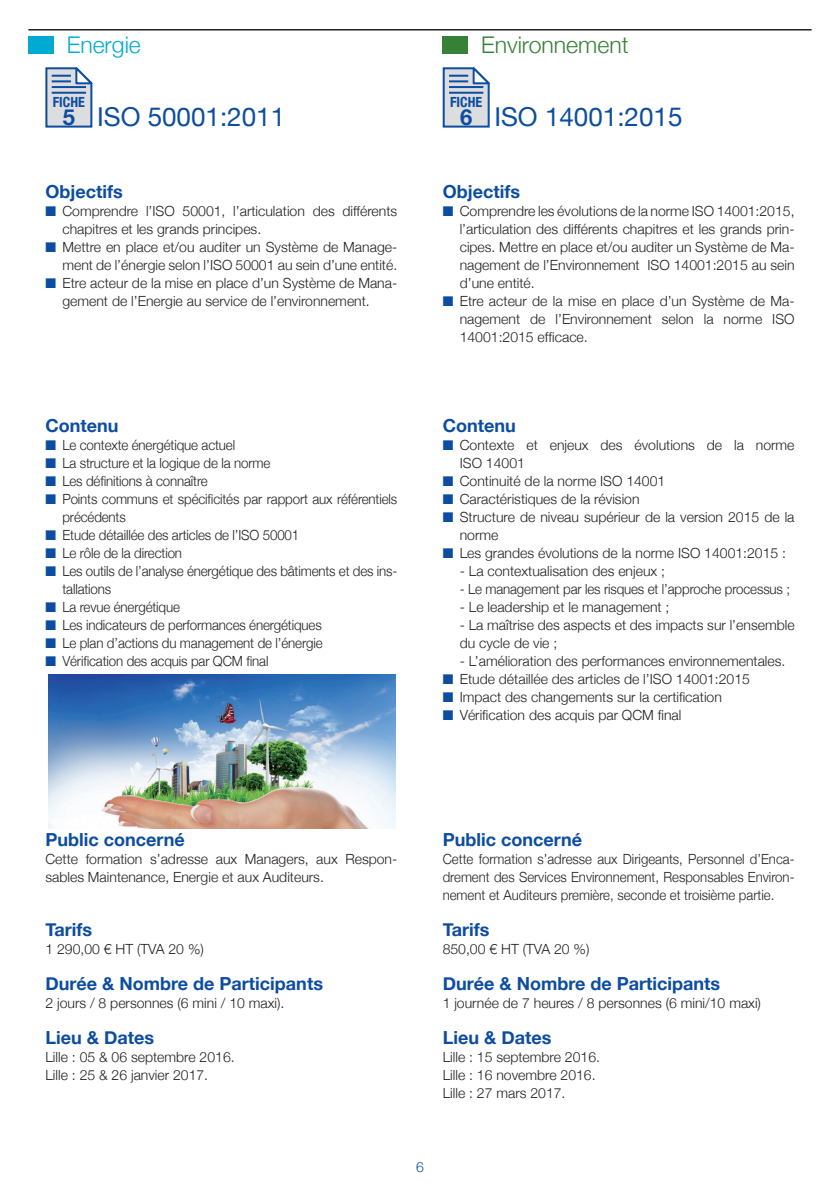
<style>
.page{position:relative;width:840px;height:1191px;background:#fff}
.page>*{position:absolute;margin:0;border:0;box-sizing:border-box;transform-origin:0 0}
.t1{font:26px "Helvetica Neue";color:#0d4da1}
.t2{font:300 23px "Helvetica Neue";color:#378037}
.t3{font:300 23px "Helvetica Neue";color:#00aad3}
.t4{font:700 22px "Helvetica Neue";color:#0d4da1}
.t5{font:700 18px "Helvetica Neue";color:#0d4da1}
.t6{font:300 14px/18px "Helvetica Neue";color:#231f20}
.t7{font:300 14px/18px "Helvetica Neue";color:#231f20;scale:.95 1}
.t8{font:300 14px/18px "Helvetica Neue";color:#231f20;text-align:justify;scale:.94 1}
.t9{font:700 condensed 14px "Helvetica Neue";color:#0d4da1}
.t10{font:300 14px "Helvetica Neue";color:#0d4da1}
.s1{font-weight:300;font-size:14px;color:#fff}
.s2{color:#0d4da1}
</style>
<div class="page">
<hr style="left:28px;top:29px;width:783px;height:2px;background:#231f20">
<div style="left:28px;top:37px;width:26px;height:17px;background:#00aad3"></div>
<div style="left:442px;top:37px;width:26px;height:17px;background:#378037"></div>
<svg style="left:45px;top:67px;width:48px;height:61px;background:#afbfd3"></svg>
<svg style="left:442px;top:67px;width:48px;height:61px;background:#afbfd3"></svg>
<img style="left:48px;top:675px;width:347px;height:153px">
<h2 class="t3" style="left:67px;top:27px;width:76px">Energie</h2>
<h2 class="t2" style="left:480px;top:27px;width:149px">Environnement</h2>
<p class="t9" style="left:53px;top:90px;width:34px">FICHE</p>
<h3 class="t4" style="left:63px;top:100px;width:14px">5</h3>
<p class="t9" style="left:450px;top:90px;width:34px">FICHE</p>
<h3 class="t4" style="left:460px;top:100px;width:14px">6</h3>
<h1 class="t1" style="left:45px;top:98px;width:241px"><span class="s1">Fiche 5</span> ISO 50001:2011</h1>
<h1 class="t1" style="left:442px;top:98px;width:241px"><span class="s1">Fiche 6</span> ISO 14001:2015</h1>
<p class="t5" style="left:45px;top:177px;width:79px">Objectifs</p>
<p class="t6" style="left:62px;top:201px;width:336px;text-indent:-17px"><span class="s2">■</span> Comprendre l’ISO 50001, l’articulation des différents chapitres et les grands principes.</p>
<p class="t6" style="left:45px;top:237px;width:353px;text-align:right"><span class="s2">■</span> Mettre en place et/ou auditer un Système de Manage&shy;ment de l’énergie selon l’ISO 50001 au sein d’une entité.</p>
<p class="t6" style="left:62px;top:273px;width:336px;text-indent:-17px"><span class="s2">■</span> Etre acteur de la mise en place d’un Système de Mana&shy;gement de l’Energie au service de l’environnement.</p>
<p class="t5" style="left:45px;top:411px;width:75px">Contenu</p>
<p class="t7" style="left:45px;top:435px;width:201px"><span class="s2">■</span> Le contexte énergétique actuel</p>
<p class="t7" style="left:45px;top:453px;width:238px"><span class="s2">■</span> La structure et la logique de la norme</p>
<p class="t7" style="left:45px;top:471px;width:172px"><span class="s2">■</span> Les définitions à connaître</p>
<p class="t7" style="left:62px;top:489px;width:354px;text-indent:-17px"><span class="s2">■</span> Points communs et spécificités par rapport aux référentiels précédents</p>
<p class="t7" style="left:45px;top:525px;width:268px"><span class="s2">■</span> Etude détaillée des articles de l’ISO 50001</p>
<p class="t7" style="left:45px;top:543px;width:145px"><span class="s2">■</span> Le rôle de la direction</p>
<p class="t7" style="left:62px;top:561px;width:354px;text-indent:-17px"><span class="s2">■</span> Les outils de l’analyse énergétique des bâtiments et des ins&shy;tallations</p>
<p class="t7" style="left:45px;top:597px;width:143px"><span class="s2">■</span> La revue énergétique</p>
<p class="t7" style="left:45px;top:615px;width:292px"><span class="s2">■</span> Les indicateurs de performances énergétiques</p>
<p class="t7" style="left:45px;top:633px;width:293px"><span class="s2">■</span> Le plan d’actions du management de l’énergie</p>
<p class="t7" style="left:45px;top:651px;width:236px"><span class="s2">■</span> Vérification des acquis par QCM final</p>
<p class="t5" style="left:442px;top:177px;width:79px">Objectifs</p>
<p class="t6" style="left:459px;top:201px;width:336px;text-align:justify;text-indent:-17px"><span class="s2">■</span> Comprendre les évolutions de la norme ISO 14001:2015, l’articulation des différents chapitres et les grands prin&shy;cipes. Mettre en place et/ou auditer un Système de Ma&shy;nagement de l’Environnement ISO 14001:2015 au sein d’une entité.</p>
<p class="t6" style="left:459px;top:291px;width:336px;text-align:justify;text-indent:-17px"><span class="s2">■</span> Etre acteur de la mise en place d’un Système de Ma&shy;nagement de l’Environnement selon la norme ISO 14001:2015 efficace.</p>
<p class="t5" style="left:442px;top:411px;width:75px">Contenu</p>
<p class="t6" style="left:459px;top:435px;width:336px;text-indent:-17px"><span class="s2">■</span> Contexte et enjeux des évolutions de la norme<br>ISO 14001</p>
<p class="t6" style="left:442px;top:471px;width:224px"><span class="s2">■</span> Continuité de la norme ISO 14001</p>
<p class="t6" style="left:442px;top:489px;width:198px"><span class="s2">■</span> Caractéristiques de la révision</p>
<p class="t6" style="left:459px;top:507px;width:336px;text-indent:-17px"><span class="s2">■</span> Structure de niveau supérieur de la version 2015 de la norme</p>
<p class="t6" style="left:442px;top:543px;width:345px"><span class="s2">■</span> Les grandes évolutions de la norme ISO 14001:2015 :</p>
<p class="t6" style="left:459px;top:561px;width:207px">- La contextualisation des enjeux ;</p>
<p class="t7" style="left:459px;top:579px;width:349px">- Le management par les risques et l’approche processus ;</p>
<p class="t6" style="left:459px;top:597px;width:211px">- Le leadership et le management ;</p>
<p class="t6" style="left:459px;top:615px;width:336px">- La maîtrise des aspects et des impacts sur l’ensemble du cycle de vie ;</p>
<p class="t6" style="left:459px;top:651px;width:327px">- L’amélioration des performances environnementales.</p>
<p class="t6" style="left:442px;top:669px;width:308px"><span class="s2">■</span> Etude détaillée des articles de l’ISO 14001:2015</p>
<p class="t6" style="left:442px;top:687px;width:280px"><span class="s2">■</span> Impact des changements sur la certification</p>
<p class="t6" style="left:442px;top:705px;width:240px"><span class="s2">■</span> Vérification des acquis par QCM final</p>
<p class="t5" style="left:45px;top:825px;width:141px">Public concerné</p>
<p class="t6" style="left:45px;top:849px;width:353px">Cette formation s’adresse aux Managers, aux Respon&shy;sables Maintenance, Energie et aux Auditeurs.</p>
<p class="t5" style="left:45px;top:915px;width:48px">Tarifs</p>
<p class="t6" style="left:45px;top:939px;width:160px">1 290,00 € HT (TVA 20 %)</p>
<p class="t5" style="left:45px;top:969px;width:279px">Durée &amp; Nombre de Participants</p>
<p class="t6" style="left:45px;top:993px;width:240px">2 jours / 8 personnes (6 mini / 10 maxi).</p>
<p class="t5" style="left:45px;top:1023px;width:110px">Lieu &amp; Dates</p>
<p class="t6" style="left:45px;top:1047px;width:191px">Lille : 05 &amp; 06 septembre 2016.<br>Lille : 25 &amp; 26 janvier 2017.</p>
<p class="t5" style="left:442px;top:825px;width:141px">Public concerné</p>
<p class="t8" style="left:442px;top:849px;width:375px">Cette formation s’adresse aux Dirigeants, Personnel d’Enca&shy;drement des Services Environnement, Responsables Environ&shy;nement et Auditeurs première, seconde et troisième partie.</p>
<p class="t5" style="left:442px;top:915px;width:48px">Tarifs</p>
<p class="t6" style="left:442px;top:939px;width:148px">850,00 € HT (TVA 20 %)</p>
<p class="t5" style="left:442px;top:969px;width:279px">Durée &amp; Nombre de Participants</p>
<p class="t6" style="left:442px;top:993px;width:319px">1 journée de 7 heures / 8 personnes (6 mini/10 maxi)</p>
<p class="t5" style="left:442px;top:1023px;width:110px">Lieu &amp; Dates</p>
<p class="t6" style="left:442px;top:1047px;width:159px">Lille : 15 septembre 2016.<br>Lille : 16 novembre 2016.<br>Lille : 27 mars 2017.</p>
<p class="t10" style="left:416px;top:1156px;width:9px">6</p>
</div>
